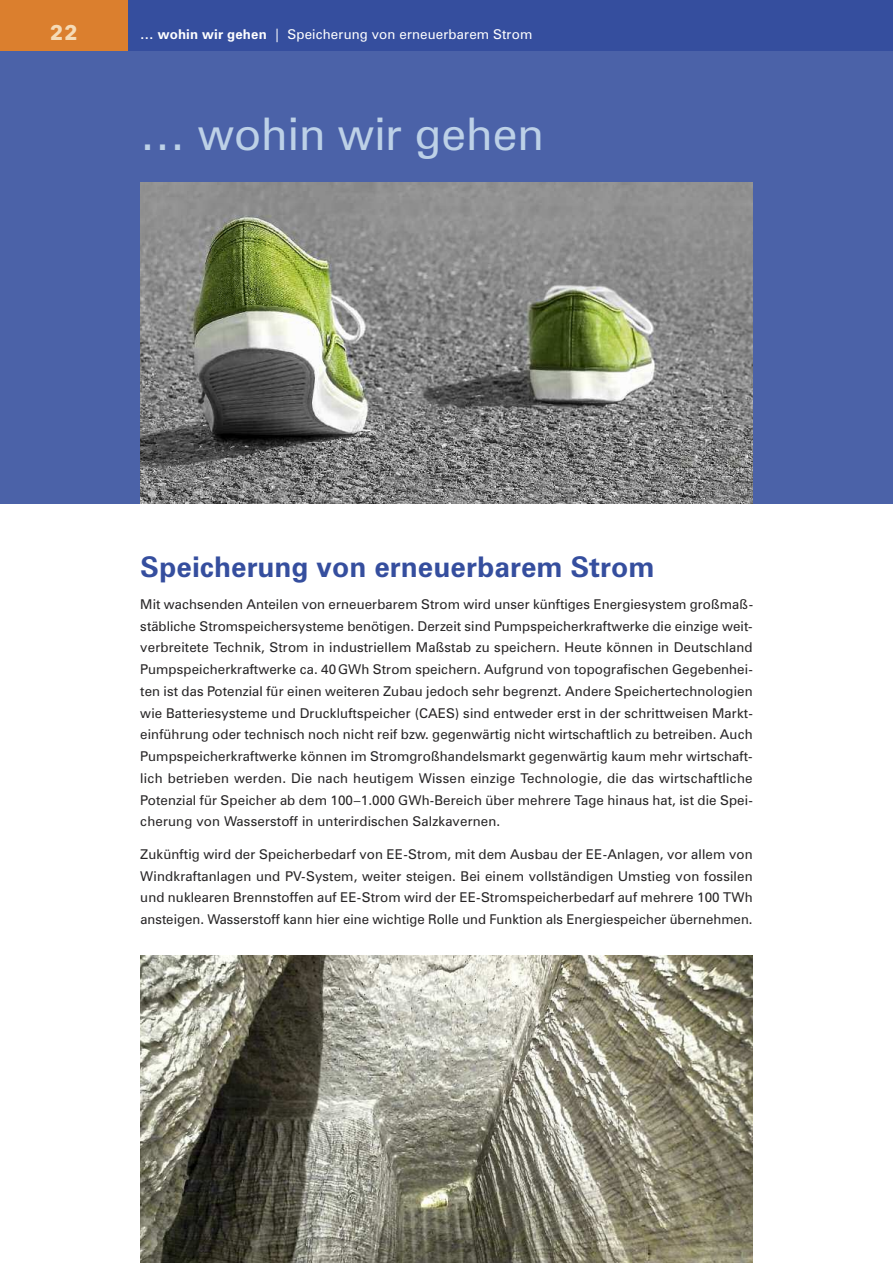
<style>
.page{position:relative;width:893px;height:1263px;background:#fff}
.page>*{position:absolute;margin:0;border:0;box-sizing:border-box;transform-origin:0 0}
.t1{font:45px "Zurich BT";color:#bdd1e7}
.t2{font:700 28.5px "Zurich BT";color:#354e9e}
.t3{font:700 21px "Avenir Next LT Pro";color:#f5dbb7}
.t4{font:13.5px/21.8px "Zurich BT";letter-spacing:.005em;color:#272526;text-align:justify}
.t5{font:13.5px "Zurich BT";letter-spacing:.01em;color:#fff}
.s1{font-weight:700}
</style>
<div class="page">
<div style="left:0;top:51px;width:893px;height:452px;background:#4b62a8"></div>
<img style="left:140px;top:183px;width:613px;height:320px">
<div style="left:128px;top:0;width:765px;height:51px;background:#354e9e"></div>
<div style="left:0;top:0;width:128px;height:51px;background:#db7f2e"></div>
<img style="left:140px;top:955px;width:613px;height:308px">
<h3 class="t3" style="left:50px;top:25px;width:29px">22</h3>
<p class="t5" style="left:140px;top:27px;width:393px"><span class="s1">… wohin wir gehen</span> | Speicherung von erneuerbarem Strom</p>
<h1 class="t1" style="left:140px;top:108px;width:405px">… wohin wir gehen</h1>
<h2 class="t2" style="left:140px;top:550px;width:515px">Speicherung von erneuerbarem Strom</h2>
<p class="t4" style="left:140px;top:593px;width:614px">Mit wachsenden Anteilen von erneuerbarem Strom wird unser künftiges Energiesystem großmaß&shy;stäbliche Stromspeichersysteme benötigen. Derzeit sind Pumpspeicherkraftwerke die einzige weit&shy;verbreitete Technik, Strom in industriellem Maßstab zu speichern. Heute können in Deutschland Pumpspeicherkraftwerke ca. 40GWh Strom speichern. Aufgrund von topografischen Gegebenhei&shy;ten ist das Potenzial für einen weiteren Zubau jedoch sehr begrenzt. Andere Speichertechnologien wie Batteriesysteme und Druckluftspeicher (CAES) sind entweder erst in der schrittweisen Markt&shy;einführung oder technisch noch nicht reif bzw. gegenwärtig nicht wirtschaftlich zu betreiben. Auch Pumpspeicherkraftwerke können im Stromgroßhandelsmarkt gegenwärtig kaum mehr wirtschaft&shy;lich betrieben werden. Die nach heutigem Wissen einzige Technologie, die das wirtschaftliche Potenzial für Speicher ab dem 100–1.000 GWh-Bereich über mehrere Tage hinaus hat, ist die Spei&shy;cherung von Wasserstoff in unterirdischen Salzkavernen.</p>
<p class="t4" style="left:140px;top:843px;width:614px">Zukünftig wird der Speicherbedarf von EE-Strom, mit dem Ausbau der EE-Anlagen, vor allem von Windkraftanlagen und PV-System, weiter steigen. Bei einem vollständigen Umstieg von fossilen und nuklearen Brennstoffen auf EE-Strom wird der EE-Stromspeicherbedarf auf mehrere 100 TWh ansteigen. Wasserstoff kann hier eine wichtige Rolle und Funktion als Energiespeicher übernehmen.</p>
</div>
